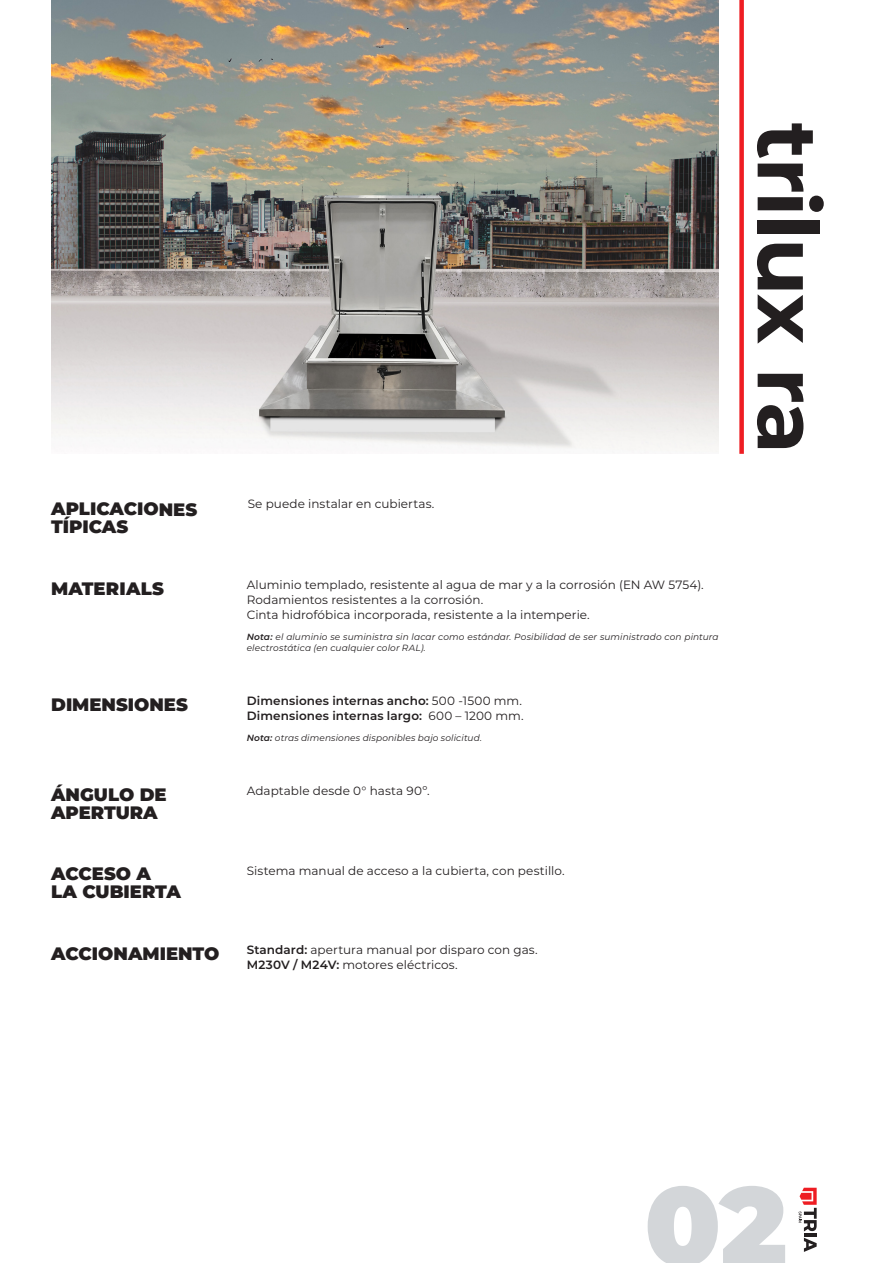
<style>
.page{position:relative;width:893px;height:1263px;background:#fff}
.page>*{position:absolute;margin:0;border:0;box-sizing:border-box;transform-origin:0 0}
.t1{font:900 110.7px "Montserrat";color:#d3d6d9}
.t2{font:700 84px "Montserrat";letter-spacing:-.025em;color:#231f20}
.t3{font:900 18px "Montserrat";color:#231f20}
.t4{font:12px "Montserrat";letter-spacing:.005em;color:#231f20}
.t5{font:600 12px "Montserrat";letter-spacing:.01em;color:#231f20}
.t6{font:italic 9px/10.5px "Montserrat";letter-spacing:.015em;color:#231f20}
.s1{font-weight:600}
.s2{font-weight:400}
</style>
<div class="page">
<svg style="left:799px;top:1188px;width:18px;height:64px"></svg>
<img style="left:51px;top:0;width:667px;height:452px">
<div style="left:739px;top:0;width:5px;height:454px;background:#ee1d23"></div>
<p class="t3" style="left:51px;top:495px;width:148px">APLICACIONES</p>
<p class="t4" style="left:248px;top:495px;width:188px">Se puede instalar en cubiertas.</p>
<p class="t3" style="left:51px;top:513px;width:79px">TÍPICAS</p>
<p class="t3" style="left:51px;top:575px;width:114px">MATERIALS</p>
<p class="t3" style="left:51px;top:691px;width:138px">DIMENSIONES</p>
<p class="t4" style="left:247px;top:577px;width:459px">Aluminio templado, resistente al agua de mar y a la corrosión (EN AW 5754).</p>
<p class="t4" style="left:247px;top:592px;width:238px">Rodamientos resistentes a la corrosión.</p>
<p class="t4" style="left:247px;top:607px;width:345px">Cinta hidrofóbica incorporada, resistente a la intemperie.</p>
<p class="t6" style="left:247px;top:631px;width:473px"><span class="s1">Nota:</span> el aluminio se suministra sin lacar como estándar. Posibilidad de ser suministrado con pintura electrostática (en cualquier color RAL).</p>
<p class="t5" style="left:247px;top:692px;width:277px">Dimensiones internas ancho: <span class="s2">500 -1500 mm.</span></p>
<p class="t5" style="left:247px;top:707px;width:278px">Dimensiones internas largo: <span class="s2">600 – 1200 mm.</span></p>
<p class="t6" style="left:247px;top:732px;width:237px"><span class="s1">Nota:</span> otras dimensiones disponibles bajo solicitud.</p>
<p class="t3" style="left:51px;top:781px;width:117px">ÁNGULO DE</p>
<p class="t4" style="left:247px;top:783px;width:184px">Adaptable desde 0° hasta 90º.</p>
<p class="t3" style="left:51px;top:799px;width:108px">APERTURA</p>
<p class="t3" style="left:51px;top:860px;width:101px">ACCESO A</p>
<p class="t4" style="left:247px;top:862px;width:319px">Sistema manual de acceso a la cubierta, con pestillo.</p>
<p class="t3" style="left:51px;top:878px;width:131px">LA CUBIERTA</p>
<p class="t3" style="left:51px;top:940px;width:170px">ACCIONAMIENTO</p>
<p class="t4" style="left:247px;top:941px;width:293px"><span class="s1">Standard:</span> apertura manual por disparo con gas.</p>
<p class="t4" style="left:247px;top:956px;width:213px"><span class="s1">M230V / M24V:</span> motores eléctricos.</p>
<p class="t2" style="left:848px;top:123px;width:333px;rotate:90deg">trilux ra</p>
<h1 class="t1" style="left:644px;top:1143px;width:144px">02</h1>
</div>
